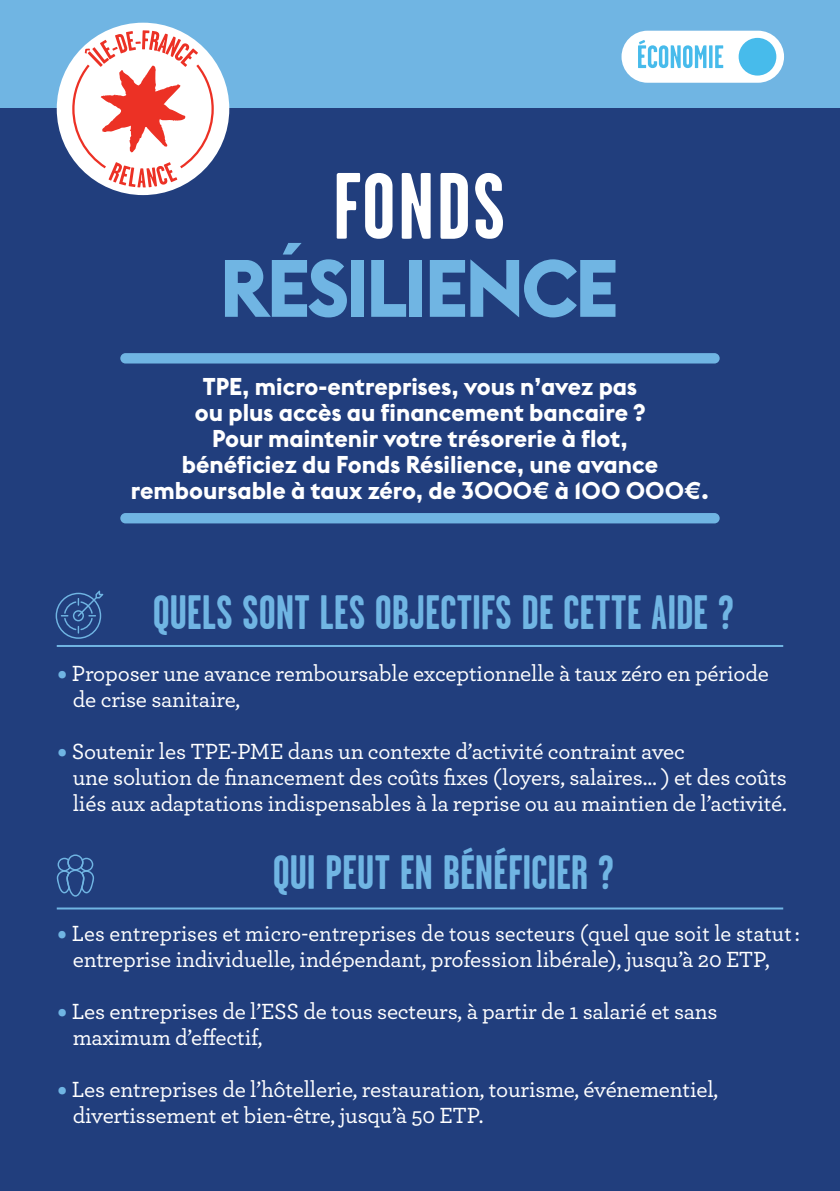
<style>
.page{position:relative;width:840px;height:1191px;background:#fff}
.page>*{position:absolute;margin:0;border:0;box-sizing:border-box;transform-origin:0 0}
.t1{font:700 94px "Garage Gothic";letter-spacing:.025em;color:#fff}
.t2{font:700 80px "Euclid Flex";letter-spacing:-.04em;color:#70b5e3}
.t3{font:700 48px "Garage Gothic";color:#70b5e3}
.t4{font:700 24px/26px "Euclid Flex";color:#fff;text-align:center}
.t5{font:500 23px/26px "Archer";letter-spacing:-.01em;color:#fff}
.s1{font-size:38px;color:#70b5e3}
</style>
<div class="page">
<div style="left:0;top:0;width:839px;height:1191px;background:#70b5e3"></div>
<div style="left:0;top:109px;width:839px;height:1082px;background:#213e7d"></div>
<svg style="left:56px;top:590px;width:47px;height:49px"></svg>
<div style="left:120px;top:513px;width:599px;height:10px;background:#70b5e3;border-radius:5px"></div>
<div style="left:120px;top:353px;width:599px;height:10px;background:#70b5e3;border-radius:5px"></div>
<hr style="left:57px;top:645px;width:725px;height:2px;background:#70b5e3">
<div style="left:57px;top:23px;width:172px;height:172px;background:#fff;border-radius:50%"></div>
<svg style="left:72px;top:30px;width:142px;height:157px"></svg>
<hr style="left:57px;top:907px;width:725px;height:2px;background:#70b5e3">
<svg style="left:57px;top:854px;width:37px;height:42px"></svg>
<div style="left:621px;top:31px;width:162px;height:52px;background:#fff;border-radius:26px"></div>
<div style="left:738px;top:38px;width:37px;height:38px;background:#47bbeb;border-radius:50%"></div>
<svg style="left:638px;top:40px;width:84px;height:28px"></svg>
<h1 class="t1" style="left:333px;top:156px;width:174px">FONDS</h1>
<h2 class="t2" style="left:219px;top:242px;width:400px">RÉSILIENCE</h2>
<p class="t4" style="left:131px;top:373px;width:579px">TPE, micro-entreprises, vous n’avez pas<br>ou plus accès au financement bancaire ?<br>Pour maintenir votre trésorerie à flot,<br>bénéficiez du Fonds Résilience, une avance remboursable à taux zéro, de 3000€ à 100 000€.</p>
<h3 class="t3" style="left:153px;top:586px;width:581px">QUELS SONT LES OBJECTIFS DE CETTE AIDE ?</h3>
<p class="t5" style="left:73px;top:659px;width:697px;text-indent:-16px"><span class="s1">•</span> Proposer une avance remboursable exceptionnelle à taux zéro en période de crise sanitaire,</p>
<p class="t5" style="left:73px;top:737px;width:715px;text-indent:-16px"><span class="s1">•</span> Soutenir les TPE-PME dans un contexte d’activité contraint avec<br>une solution de financement des coûts fixes (loyers, salaires… ) et des coûts liés aux adaptations indispensables à la reprise ou au maintien de l’activité.</p>
<h3 class="t3" style="left:272px;top:846px;width:342px">QUI PEUT EN BÉNÉFICIER ?</h3>
<p class="t5" style="left:73px;top:919px;width:728px;text-indent:-16px"><span class="s1">•</span> Les entreprises et micro-entreprises de tous secteurs (quel que soit le statut : entreprise individuelle, indépendant, profession libérale), jusqu’à 20 ETP,</p>
<p class="t5" style="left:73px;top:997px;width:646px;text-indent:-16px"><span class="s1">•</span> Les entreprises de l’ESS de tous secteurs, à partir de 1 salarié et sans maximum d’effectif,</p>
<p class="t5" style="left:73px;top:1075px;width:646px;text-indent:-16px"><span class="s1">•</span> Les entreprises de l’hôtellerie, restauration, tourisme, événementiel, divertissement et bien-être, jusqu’à 50 ETP.</p>
</div>
